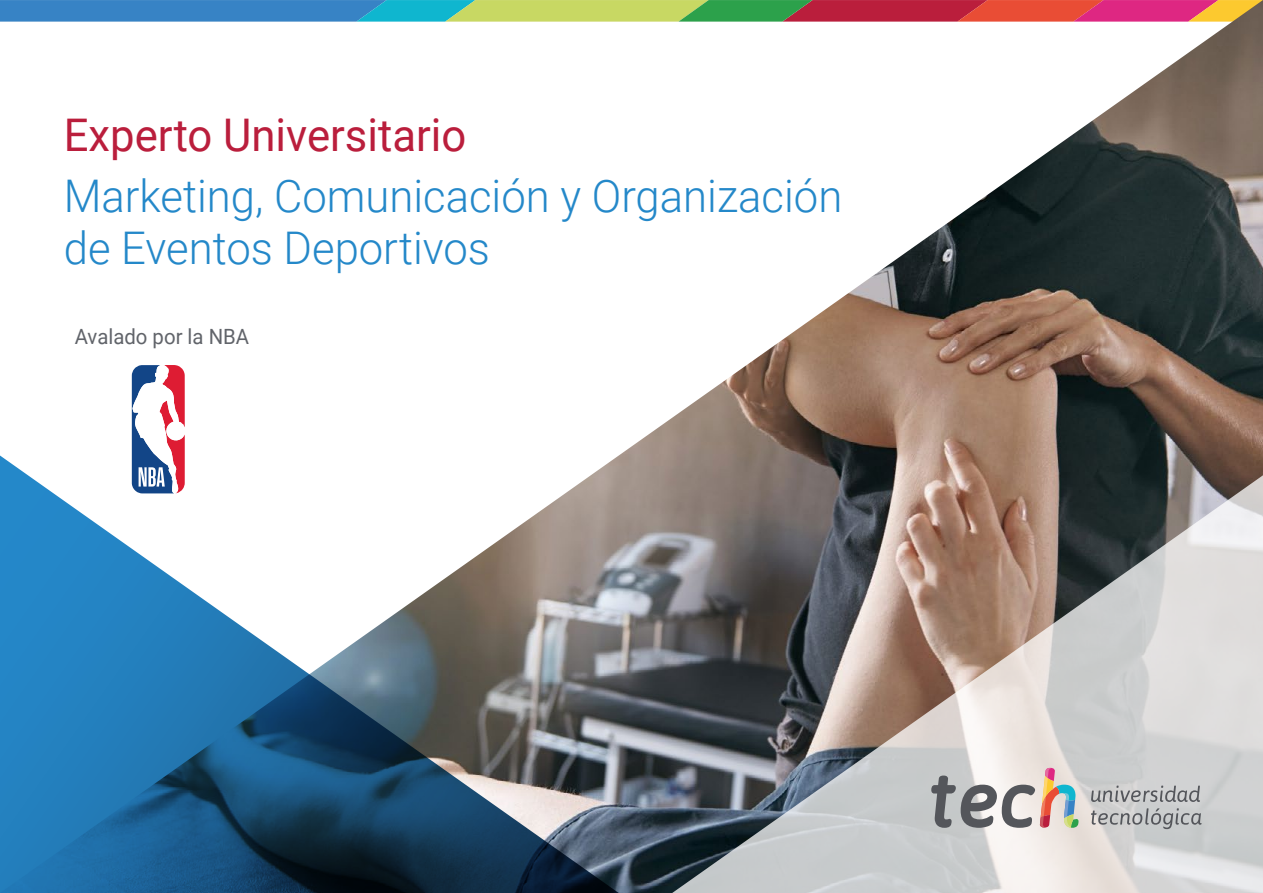
<style>
.page{position:relative;width:1263px;height:893px;background:#fff}
.page>*{position:absolute;margin:0;border:0;box-sizing:border-box;transform-origin:0 0}
.t1{font:300 45px/52.5px "Roboto";color:#2488c9}
.t2{font:45px "Roboto";color:#ba1e3c}
.t3{font:21px "Roboto";color:#61646a}
</style>
<div class="page">
<img style="left:0;top:0;width:1263px;height:454px">
<svg style="left:0;top:446px;width:649px;height:447px"></svg>
<svg style="left:642px;top:454px;width:621px;height:439px"></svg>
<svg style="left:931px;top:768px;width:147px;height:60px"></svg>
<svg style="left:1091px;top:786px;width:109px;height:16px"></svg>
<svg style="left:1091px;top:808px;width:110px;height:21px"></svg>
<svg style="left:132px;top:365px;width:53px;height:128px"></svg>
<p class="t2" style="left:64px;top:103px;width:404px">Experto Universitario</p>
<p class="t1" style="left:64px;top:168px;width:780px">Marketing, Comunicación y Organización de Eventos Deportivos</p>
<p class="t3" style="left:75px;top:322px;width:176px">Avalado por la NBA</p>
</div>
